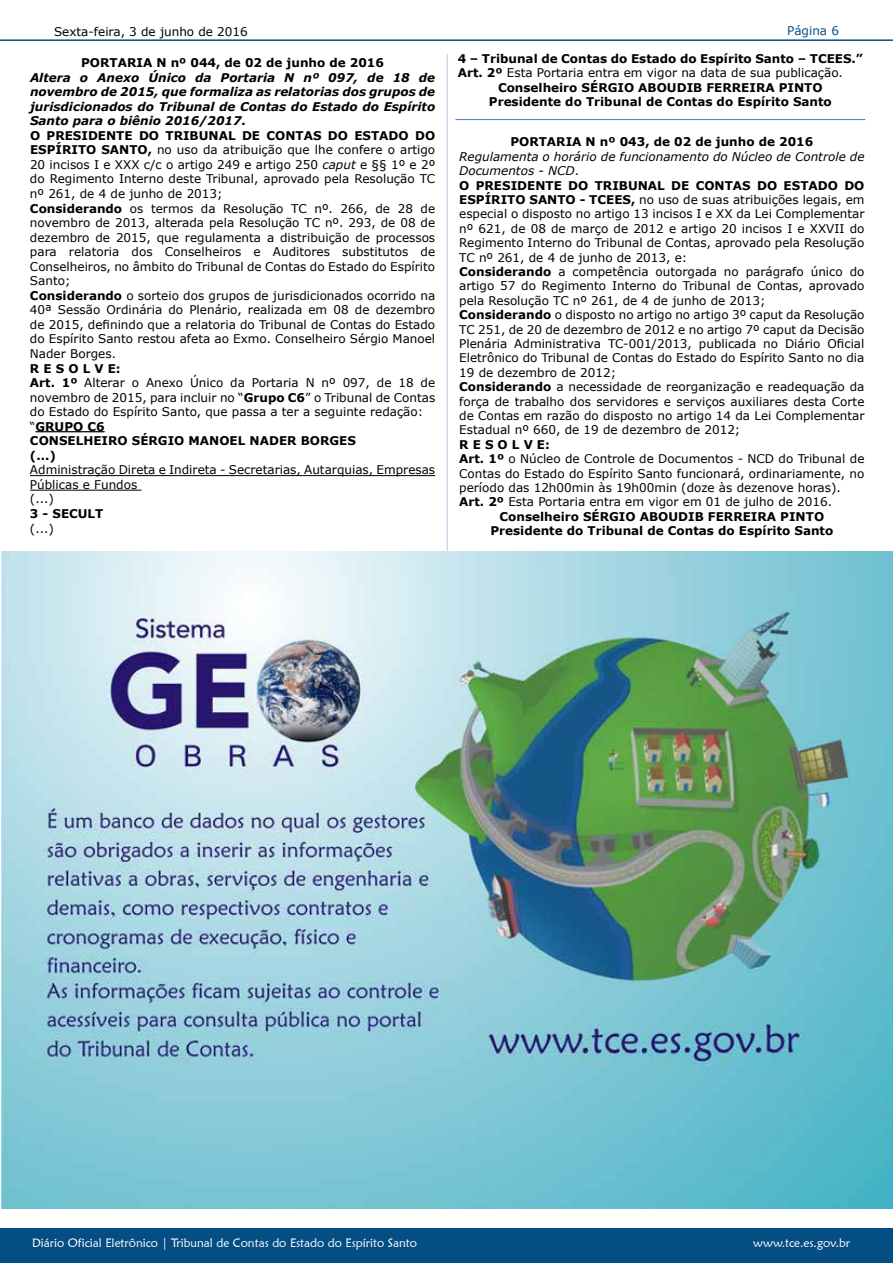
<style>
.page{position:relative;width:893px;height:1263px;background:#fff}
.page>*{position:absolute;margin:0;border:0;box-sizing:border-box;transform-origin:0 0}
.t1{font:12px/14.5px "Verdana";color:#000}
.t2{font:700 12px "Verdana";color:#000}
.t3{font:italic 700 12px/14.5px "Verdana";color:#000;text-align:justify}
.t4{font:12px "Maiandra GD";color:#fff}
.t5{font:12px "Verdana";color:#054e84}
.s1{font-weight:700}
.s2{font-style:italic}
</style>
<div class="page">
<div style="left:0;top:1229px;width:893px;height:34px;background:#054e84"></div>
<hr style="left:0;top:39px;width:893px;height:2px;background:#054e84">
<hr style="left:446px;top:54px;width:2px;height:1155px;background:#cfd9ed">
<hr style="left:36px;top:431px;width:69px;height:1px;background:#000">
<hr style="left:30px;top:475px;width:405px;height:1px;background:#000">
<hr style="left:30px;top:490px;width:112px;height:1px;background:#000">
<hr style="left:455px;top:119px;width:410px;height:1px;background:#4d87c4">
<img style="left:2px;top:551px;width:891px;height:658px">
<p class="t1" style="left:54px;top:24px;width:195px">Sexta-feira, 3 de junho de 2016</p>
<p class="t2" style="left:81px;top:54px;width:304px">PORTARIA N nº 044, de 02 de junho de 2016</p>
<p class="t3" style="left:30px;top:70px;width:407px">Altera o Anexo Único da Portaria N nº 097, de 18 de novembro de 2015, que formaliza as relatorias dos grupos de jurisdicionados do Tribunal de Contas do Estado do Espírito Santo para o biênio 2016/2017.</p>
<p class="t1" style="left:30px;top:128px;width:407px"><span class="s1">O PRESIDENTE DO TRIBUNAL DE CONTAS DO ESTADO DO ESPÍRITO SANTO,</span> no uso da atribuição que lhe confere o artigo 20 incisos I e XXX c/c o artigo 249 e artigo 250 <span class="s2">caput</span> e §§ 1º e 2º do Regimento Interno deste Tribunal, aprovado pela Resolução TC nº 261, de 4 de junho de 2013;<br><span class="s1">Considerando</span> os termos da Resolução TC nº. 266, de 28 de novembro de 2013, alterada pela Resolução TC nº. 293, de 08 de dezembro de 2015, que regulamenta a distribuição de processos para relatoria dos Conselheiros e Auditores substitutos de Conselheiros, no âmbito do Tribunal de Contas do Estado do Espírito Santo;<br><span class="s1">Considerando</span> o sorteio dos grupos de jurisdicionados ocorrido na 40ª Sessão Ordinária do Plenário, realizada em 08 de dezembro de 2015, definindo que a relatoria do Tribunal de Contas do Estado do Espírito Santo restou afeta ao Exmo. Conselheiro Sérgio Manoel Nader Borges.</p>
<p class="t1" style="left:30px;top:361px;width:407px"><span class="s1">R E S O L V E:<br>Art. 1º</span> Alterar o Anexo Único da Portaria N nº 097, de 18 de novembro de 2015, para incluir no “<span class="s1">Grupo C6</span>” o Tribunal de Contas do Estado do Espírito Santo, que passa a ter a seguinte redação: “<span class="s1">GRUPO C6<br>CONSELHEIRO SÉRGIO MANOEL NADER BORGES<br>(...)</span></p>
<p class="t1" style="left:30px;top:463px;width:407px">Administração Direta e Indireta - Secretarias, Autarquias, Empresas<br>Públicas e Fundos<br>(...)</p>
<p class="t2" style="left:30px;top:505px;width:75px">3 - SECULT</p>
<p class="t1" style="left:30px;top:521px;width:25px">(...)</p>
<p class="t5" style="left:787px;top:22px;width:53px">Página 6</p>
<p class="t2" style="left:458px;top:50px;width:407px">4 – Tribunal de Contas do Estado do Espírito Santo – TCEES.”</p>
<p class="t1" style="left:458px;top:66px;width:387px"><span class="s1">Art. 2º</span> Esta Portaria entra em vigor na data de sua publicação.</p>
<p class="t2" style="left:498px;top:79px;width:326px">Conselheiro SÉRGIO ABOUDIB FERREIRA PINTO</p>
<p class="t2" style="left:489px;top:93px;width:344px">Presidente do Tribunal de Contas do Espírito Santo</p>
<p class="t2" style="left:510px;top:134px;width:304px">PORTARIA N nº 043, de 02 de junho de 2016</p>
<p class="t1" style="left:459px;top:149px;width:407px"><span class="s2">Regulamenta o horário de funcionamento do Núcleo de Controle de Documentos - NCD</span>.<br><span class="s1">O PRESIDENTE DO TRIBUNAL DE CONTAS DO ESTADO DO ESPÍRITO SANTO - TCEES,</span> no uso de suas atribuições legais, em especial o disposto no artigo 13 incisos I e XX da Lei Complementar nº 621, de 08 de março de 2012 e artigo 20 incisos I e XXVII do Regimento Interno do Tribunal de Contas, aprovado pela Resolução TC nº 261, de 4 de junho de 2013, e:<br><span class="s1">Considerando</span> a competência outorgada no parágrafo único do artigo 57 do Regimento Interno do Tribunal de Contas, aprovado pela Resolução TC nº 261, de 4 de junho de 2013;<br><span class="s1">Considerando</span> o disposto no artigo no artigo 3º caput da Resolução TC 251, de 20 de dezembro de 2012 e no artigo 7º caput da Decisão Plenária Administrativa TC-001/2013, publicada no Diário Oficial Eletrônico do Tribunal de Contas do Estado do Espírito Santo no dia 19 de dezembro de 2012;<br><span class="s1">Considerando</span> a necessidade de reorganização e readequação da força de trabalho dos servidores e serviços auxiliares desta Corte de Contas em razão do disposto no artigo 14 da Lei Complementar Estadual nº 660, de 19 de dezembro de 2012;</p>
<p class="t2" style="left:459px;top:436px;width:92px">R E S O L V E:</p>
<p class="t1" style="left:459px;top:451px;width:407px"><span class="s1">Art. 1º</span> o Núcleo de Controle de Documentos - NCD do Tribunal de</p>
<p class="t1" style="left:459px;top:466px;width:407px">Contas do Estado do Espírito Santo funcionará, ordinariamente, no</p>
<p class="t1" style="left:459px;top:480px;width:383px">período das 12h00min às 19h00min (doze às dezenove horas).</p>
<p class="t1" style="left:459px;top:495px;width:374px"><span class="s1">Art. 2º</span> Esta Portaria entra em vigor em 01 de julho de 2016.</p>
<p class="t2" style="left:499px;top:508px;width:326px">Conselheiro SÉRGIO ABOUDIB FERREIRA PINTO</p>
<p class="t2" style="left:490px;top:522px;width:344px">Presidente do Tribunal de Contas do Espírito Santo</p>
<p class="t4" style="left:32px;top:1235px;width:386px">Diário Oficial Eletrônico | Tribunal de Contas do Estado do Espírito Santo</p>
<p class="t4" style="left:753px;top:1235px;width:98px">www.tce.es.gov.br</p>
</div>
